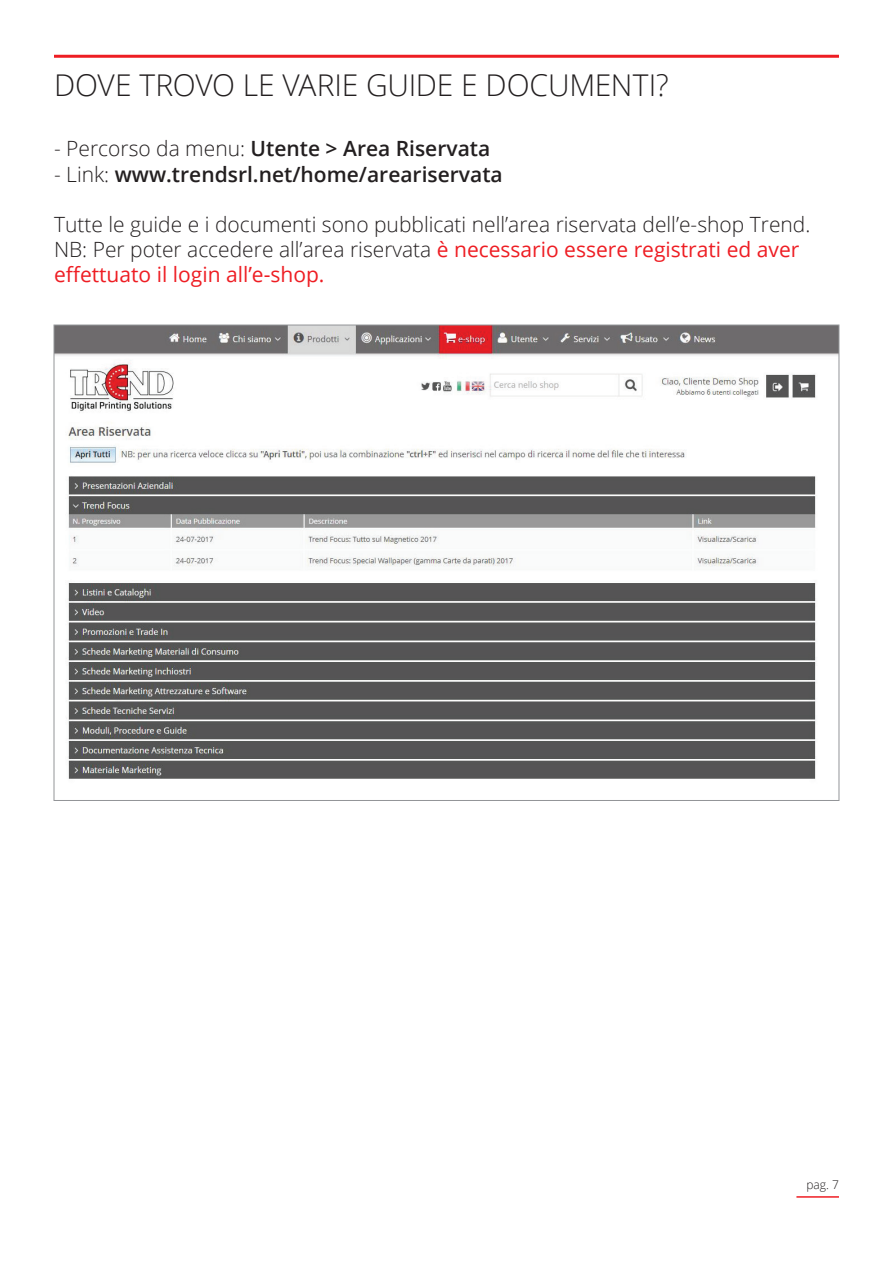
<style>
.page{position:relative;width:893px;height:1263px;background:#fff}
.page>*{position:absolute;margin:0;border:0;box-sizing:border-box;transform-origin:0 0}
.t1{font:300 30px "Open Sans";letter-spacing:-.01em;color:#231f20}
.t2{font:300 21px/25.2px "Open Sans";color:#231f20}
.t3{font:600 21px "Open Sans";color:#231f20}
.t4{font:300 12px "Open Sans";color:#231f20}
.s1{font-weight:300}
.s2{font-weight:400;color:#ee1d23}
</style>
<div class="page">
<hr style="left:796px;top:1196px;width:43px;height:2px;background:#ee1d23">
<hr style="left:54px;top:55px;width:785px;height:3px;background:#ee1d23">
<img style="left:56px;top:327px;width:781px;height:452px">
<h1 class="t1" style="left:54px;top:65px;width:616px">DOVE TROVO LE VARIE GUIDE E DOCUMENTI?</h1>
<p class="t3" style="left:54px;top:134px;width:438px"><span class="s1">- Percorso da menu:</span> Utente &gt; Area Riservata</p>
<p class="t3" style="left:54px;top:159px;width:450px"><span class="s1">- Link:</span> www.trendsrl.net/home/areariservata</p>
<p class="t2" style="left:54px;top:211px;width:758px">Tutte le guide e i documenti sono pubblicati nell’area riservata dell’e-shop Trend.<br>NB: Per poter accedere all’area riservata <span class="s2">è necessario essere registrati ed aver effettuato il login all’e-shop.</span></p>
<p class="t4" style="left:806px;top:1177px;width:34px">pag. 7</p>
</div>
